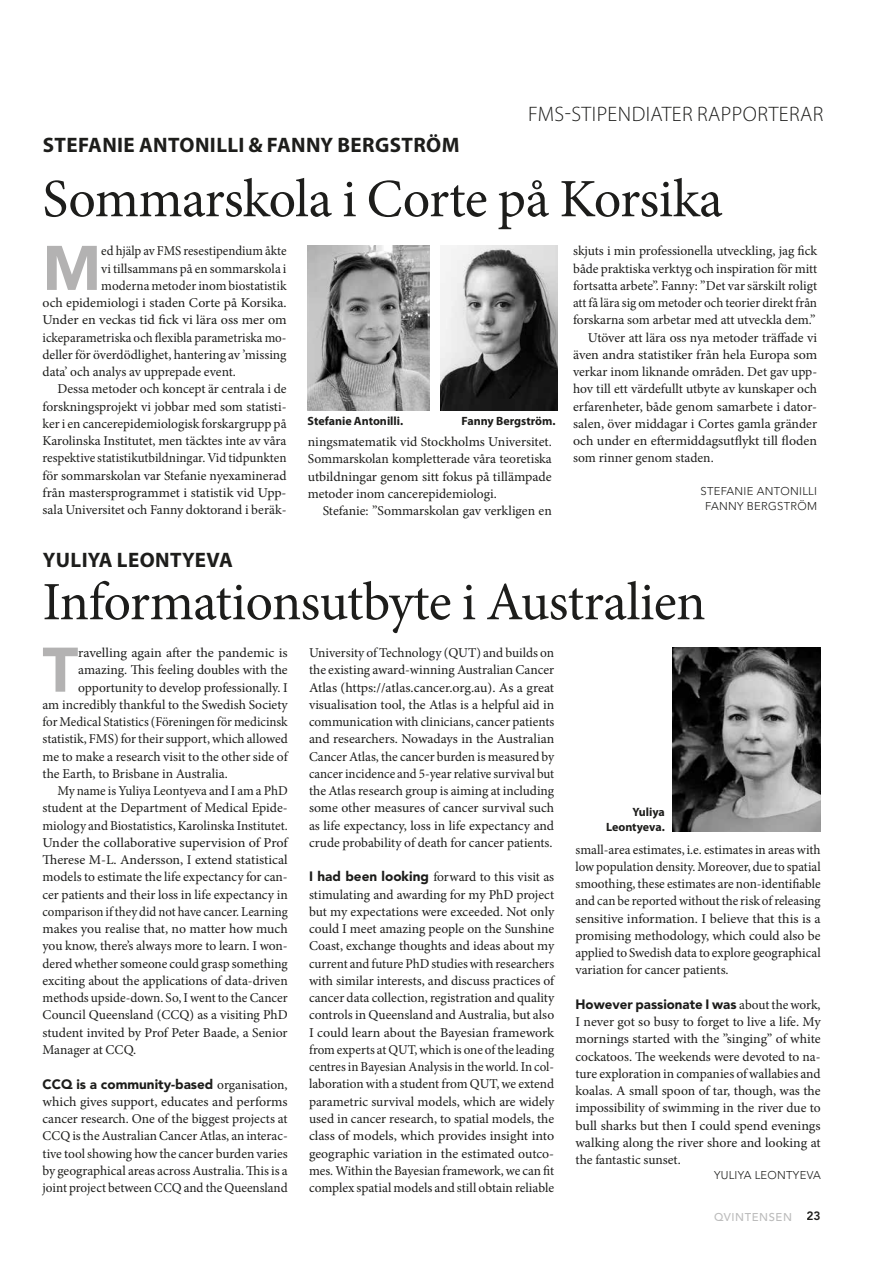
<style>
.page{position:relative;width:893px;height:1263px;background:#fff}
.page>*{position:absolute;margin:0;border:0;box-sizing:border-box;transform-origin:0 0}
.t1{font:900 62.25px "Avenir LT Std";color:#b3b2b2}
.t2{font:54px "Minion Pro";letter-spacing:-.015em;color:#1d1d1b}
.t3{font:700 21px "Myriad Pro";letter-spacing:.02em;color:#1d1d1b}
.t4{font:300 21px "Myriad Pro";letter-spacing:.02em;color:#1d1d1b}
.t5{font:13.5px/17.2px "Minion Pro";color:#1d1d1b;text-align:justify}
.t6{font:13.5px "Minion Pro";color:#1d1d1b;scale:.96 1}
.t7{font:13.5px "Minion Pro";color:#1d1d1b;scale:1.04 1}
.t8{font:13.5px "Minion Pro";color:#1d1d1b;scale:1.05 1}
.t9{font:900 13.5px "Avenir LT Std";color:#1d1d1b}
.t10{font:13.5px "Minion Pro";color:#1d1d1b;scale:.95 1}
.t11{font:700 12px/15px "Myriad Pro";color:#1d1d1b;text-align:right}
.t12{font:300 11.25px/15px "Avenir LT Std";letter-spacing:.025em;color:#1d1d1b;text-align:center}
.t13{font:500 11.25px "Avenir LT Std";letter-spacing:.05em;color:#bcbcbc}
.s1{font-family:"Minion Pro";font-weight:400}
.s2{font-family:"Avenir LT Std";font-weight:900}
.s3{font-weight:800;font-size:12px;color:#1d1d1b}
</style>
<div class="page">
<img style="left:308px;top:246px;width:121px;height:165px">
<img style="left:441px;top:246px;width:116px;height:165px">
<img style="left:672px;top:647px;width:149px;height:184px">
<h3 class="t4" style="left:528px;top:102px;width:297px">FMS-STIPENDIATER RAPPORTERAR</h3>
<h3 class="t3" style="left:43px;top:131px;width:418px">STEFANIE ANTONILLI &amp; FANNY BERGSTRÖM</h3>
<h2 class="t2" style="left:43px;top:163px;width:682px">Sommarskola i Corte på Korsika</h2>
<h1 class="t1" style="left:43px;top:231px;width:60px">M</h1>
<p class="t6" style="left:101px;top:242px;width:194px">ed hjälp av FMS resestipendium åkte</p>
<p class="t5" style="left:101px;top:260px;width:187px">vi tillsammans på en sommarskola i</p>
<p class="t5" style="left:101px;top:277px;width:187px">moderna metoder inom biostatistik</p>
<p class="t5" style="left:43px;top:294px;width:246px">och epidemiologi i staden Corte på Korsika.</p>
<p class="t7" style="left:43px;top:311px;width:236px">Under en veckas tid fick vi lära oss mer om</p>
<p class="t6" style="left:43px;top:328px;width:256px">ickeparametriska och flexibla parametriska mo-</p>
<p class="t5" style="left:43px;top:346px;width:246px">deller för överdödlighet, hantering av ’missing</p>
<p class="t5" style="left:43px;top:363px;width:195px">data’ och analys av upprepade event.</p>
<p class="t5" style="left:57px;top:381px;width:231px">Dessa metoder och koncept är centrala i de</p>
<p class="t5" style="left:43px;top:398px;width:246px">forskningsprojekt vi jobbar med som statisti-</p>
<p class="t5" style="left:43px;top:415px;width:246px">ker i en cancerepidemiologisk forskargrupp på</p>
<p class="t5" style="left:43px;top:432px;width:246px">Karolinska Institutet, men täcktes inte av våra</p>
<p class="t5" style="left:43px;top:450px;width:245px">respektive statistikutbildningar. Vid tidpunkten</p>
<p class="t5" style="left:43px;top:467px;width:245px">för sommarskolan var Stefanie nyexaminerad</p>
<p class="t5" style="left:43px;top:484px;width:246px">från mastersprogrammet i statistik vid Upp-</p>
<p class="t5" style="left:43px;top:501px;width:245px">sala Universitet och Fanny doktorand i beräk-</p>
<h3 class="t3" style="left:43px;top:546px;width:192px">YULIYA LEONTYEVA</h3>
<p class="t11" style="left:308px;top:413px;width:97px">Stefanie Antonilli.</p>
<p class="t11" style="left:462px;top:413px;width:96px">Fanny Bergström.</p>
<p class="t5" style="left:308px;top:433px;width:246px">ningsmatematik vid Stockholms Universitet.<br>Sommarskolan kompletterade våra teoretiska utbildningar genom sitt fokus på tillämpade metoder inom cancerepidemiologi.</p>
<p class="t5" style="left:323px;top:502px;width:231px">Stefanie: ”Sommarskolan gav verkligen en</p>
<p class="t5" style="left:573px;top:243px;width:246px">skjuts i min professionella utveckling, jag fick</p>
<p class="t5" style="left:573px;top:260px;width:246px">både praktiska verktyg och inspiration för mitt</p>
<p class="t5" style="left:573px;top:277px;width:246px">fortsatta arbete”. Fanny: ”Det var särskilt roligt</p>
<p class="t5" style="left:573px;top:294px;width:246px">att få lära sig om metoder och teorier direkt från</p>
<p class="t5" style="left:573px;top:312px;width:244px">forskarna som arbetar med att utveckla dem.”</p>
<p class="t5" style="left:588px;top:329px;width:231px">Utöver att lära oss nya metoder träffade vi</p>
<p class="t7" style="left:573px;top:346px;width:236px">även andra statistiker från hela Europa som</p>
<p class="t5" style="left:573px;top:363px;width:246px">verkar inom liknande områden. Det gav upp-</p>
<p class="t5" style="left:573px;top:381px;width:246px">hov till ett värdefullt utbyte av kunskaper och</p>
<p class="t5" style="left:573px;top:398px;width:246px">erfarenheter, både genom samarbete i dator-</p>
<p class="t5" style="left:573px;top:415px;width:246px">salen, över middagar i Cortes gamla gränder</p>
<p class="t5" style="left:573px;top:432px;width:245px">och under en eftermiddagsutflykt till floden</p>
<p class="t5" style="left:573px;top:450px;width:142px">som rinner genom staden.</p>
<p class="t12" style="left:700px;top:483px;width:118px">STEFANIE ANTONILLI<br>FANNY BERGSTRÖM</p>
<h2 class="t2" style="left:43px;top:566px;width:665px">Informationsutbyte i Australien</h2>
<h1 class="t1" style="left:43px;top:632px;width:37px">T</h1>
<p class="t8" style="left:78px;top:644px;width:201px">ravelling again after the pandemic is</p>
<p class="t5" style="left:78px;top:661px;width:211px">amazing. This feeling doubles with the</p>
<p class="t5" style="left:78px;top:679px;width:211px">opportunity to develop professionally. I</p>
<p class="t5" style="left:43px;top:696px;width:247px">am incredibly thankful to the Swedish Society</p>
<p class="t6" style="left:43px;top:713px;width:257px">for Medical Statistics (Föreningen för medicinsk</p>
<p class="t5" style="left:43px;top:730px;width:247px">statistik, FMS) for their support, which allowed</p>
<p class="t5" style="left:43px;top:748px;width:247px">me to make a research visit to the other side of</p>
<p class="t5" style="left:43px;top:765px;width:187px">the Earth, to Brisbane in Australia.</p>
<p class="t5" style="left:57px;top:782px;width:232px">My name is Yuliya Leontyeva and I am a PhD</p>
<p class="t5" style="left:43px;top:799px;width:247px">student at the Department of Medical Epide-</p>
<p class="t5" style="left:43px;top:817px;width:247px">miology and Biostatistics, Karolinska Institutet.</p>
<p class="t8" style="left:43px;top:834px;width:235px">Under the collaborative supervision of Prof</p>
<p class="t5" style="left:43px;top:851px;width:247px">Therese M-L. Andersson, I extend statistical</p>
<p class="t5" style="left:43px;top:868px;width:247px">models to estimate the life expectancy for can-</p>
<p class="t5" style="left:43px;top:886px;width:247px">cer patients and their loss in life expectancy in</p>
<p class="t10" style="left:43px;top:903px;width:260px">comparison if they did not have cancer. Learning</p>
<p class="t5" style="left:43px;top:920px;width:247px">makes you realise that, no matter how much</p>
<p class="t5" style="left:43px;top:937px;width:247px">you know, there’s always more to learn. I won-</p>
<p class="t5" style="left:43px;top:955px;width:247px">dered whether someone could grasp something</p>
<p class="t5" style="left:43px;top:972px;width:247px">exciting about the applications of data-driven</p>
<p class="t5" style="left:43px;top:989px;width:247px">methods upside-down. So, I went to the Cancer</p>
<p class="t5" style="left:43px;top:1006px;width:247px">Council Queensland (CCQ) as a visiting PhD</p>
<p class="t5" style="left:43px;top:1024px;width:247px">student invited by Prof Peter Baade, a Senior</p>
<p class="t5" style="left:43px;top:1041px;width:95px">Manager at CCQ.</p>
<p class="t9" style="left:43px;top:1075px;width:247px">CCQ is a community-based <span class="s1">organisation,</span></p>
<p class="t5" style="left:43px;top:1093px;width:247px">which gives support, educates and performs cancer research. One of the biggest projects at CCQ is the Australian Cancer Atlas, an interac&shy;tive tool showing how the cancer burden varies by geographical areas across Australia. This is a joint project between CCQ and the Queensland</p>
<p class="t5" style="left:309px;top:644px;width:247px">University of Technology (QUT) and builds on the existing award-winning Australian Cancer Atlas (https://atlas.cancer.org.au). As a great visualisation tool, the Atlas is a helpful aid in communication with clinicians, cancer patients and researchers. Nowadays in the Australian Cancer Atlas, the cancer burden is measured by cancer incidence and 5-year relative survival but the Atlas research group is aiming at including some other measures of cancer survival such as life expectancy, loss in life expectancy and crude probability of death for cancer patients.</p>
<p class="t5" style="left:309px;top:868px;width:247px"><span class="s2">I had been looking</span> forward to this visit as stimulating and awarding for my PhD project but my expectations were exceeded. Not only could I meet amazing people on the Sunshine Coast, exchange thoughts and ideas about my current and future PhD studies with researchers with similar interests, and discuss practices of cancer data collection, registration and quality controls in Queensland and Australia, but also I could learn about the Bayesian framework from experts at QUT, which is one of the leading centres in Bayesian Analysis in the world. In col&shy;laboration with a student from QUT, we extend parametric survival models, which are widely used in cancer research, to spatial models, the class of models, which provides insight into geographic variation in the estimated outco&shy;mes. Within the Bayesian framework, we can fit complex spatial models and still obtain reliable</p>
<p class="t11" style="left:606px;top:804px;width:60px">Yuliya<br>Leontyeva.</p>
<p class="t5" style="left:575px;top:841px;width:247px">small-area estimates, i.e. estimates in areas with low population density. Moreover, due to spatial smoothing, these estimates are non-identifiable and can be reported without the risk of releasing sensitive information. I believe that this is a promising methodology, which could also be applied to Swedish data to explore geographical variation for cancer patients.</p>
<p class="t9" style="left:575px;top:996px;width:247px">However passionate I was <span class="s1">about the work,</span></p>
<p class="t5" style="left:575px;top:1013px;width:247px">I never got so busy to forget to live a life. My mornings started with the ”singing” of white cockatoos. The weekends were devoted to na&shy;ture exploration in companies of wallabies and koalas. A small spoon of tar, though, was the impossibility of swimming in the river due to bull sharks but then I could spend evenings walking along the river shore and looking at the fantastic sunset.</p>
<p class="t12" style="left:714px;top:1168px;width:108px">YULIYA LEONTYEVA</p>
<p class="t13" style="left:714px;top:1210px;width:108px">QVINTENSEN <span class="s3">23</span></p>
</div>
